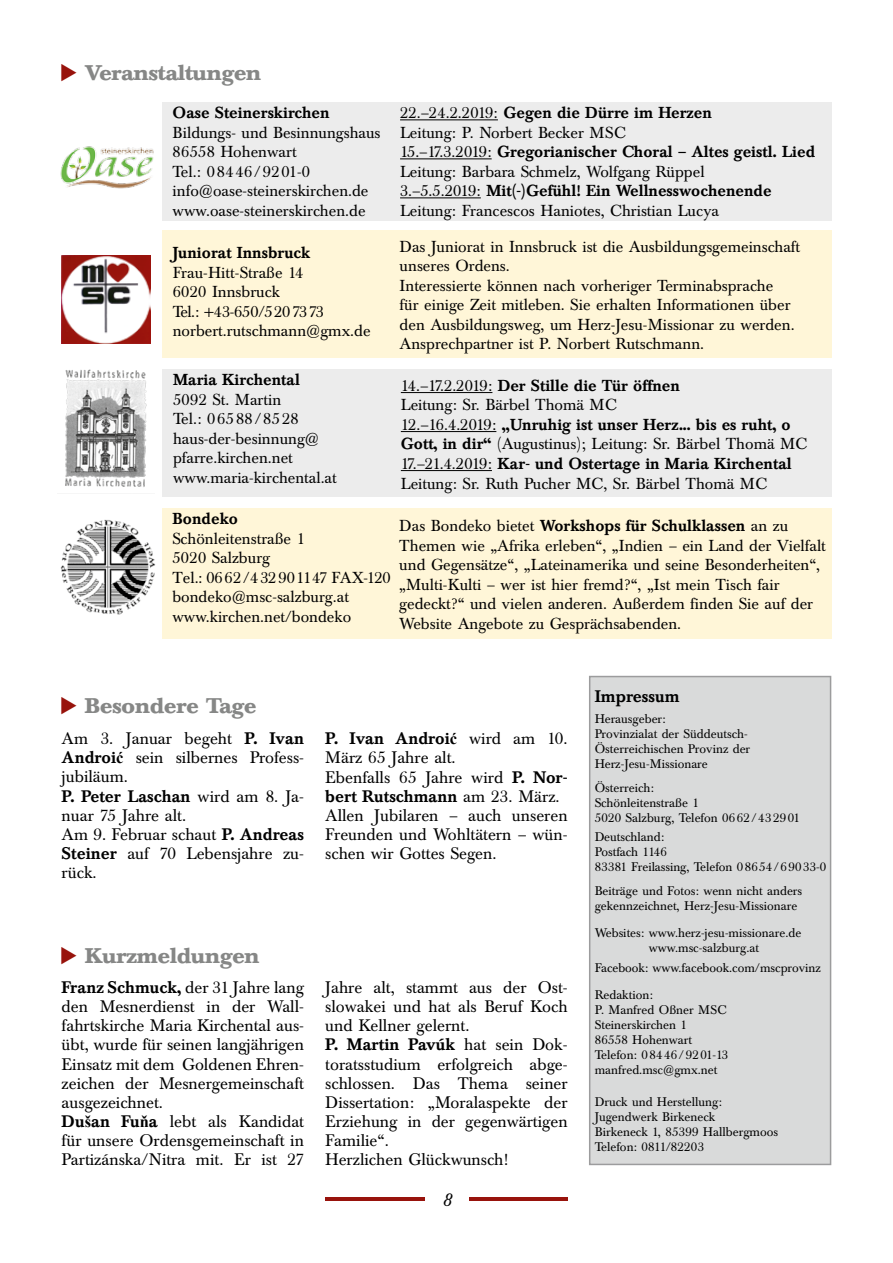
<style>
.page{position:relative;width:893px;height:1263px;background:#fff}
.page>*{position:absolute;margin:0;border:0;box-sizing:border-box;transform-origin:0 0}
.t1{font:700 21px "Baskerville BQ";color:#868786}
.t2{font:italic 18px "Baskerville BQ";color:#000}
.t3{font:16.5px/19.2px "Baskerville BQ";color:#000}
.t4{font:500 16.5px "Baskerville BQ";color:#000}
.t5{font:15.75px/19.5px "Baskerville BQ";color:#000}
.t6{font:500 15.75px "Baskerville BQ";color:#000}
.t7{font:12.3px/15px "Baskerville BQ";color:#000}
.s1{font-family:"Berthold Pi BQ";font-weight:400;color:#98130c}
.s2{font-weight:500}
.s3{font-family:"Times New Roman";font-weight:700}
</style>
<div class="page">
<hr style="left:325px;top:1197px;width:243px;height:3px;background:#98130c">
<div style="left:425px;top:1184px;width:43px;height:29px;background:#fff"></div>
<div style="left:162px;top:369px;width:669px;height:127px;background:#ececec"></div>
<img style="left:65px;top:369px;width:82px;height:118px">
<hr style="left:401px;top:392px;width:91px;height:1px;background:#000">
<hr style="left:401px;top:431px;width:95px;height:1px;background:#000">
<hr style="left:401px;top:470px;width:91px;height:1px;background:#000">
<div style="left:162px;top:102px;width:669px;height:118px;background:#ececec"></div>
<img style="left:60px;top:146px;width:94px;height:43px">
<div style="left:162px;top:231px;width:670px;height:127px;background:#fff6d8"></div>
<img style="left:62px;top:255px;width:89px;height:89px">
<hr style="left:400px;top:119px;width:98px;height:1px;background:#000">
<hr style="left:400px;top:158px;width:92px;height:1px;background:#000">
<hr style="left:400px;top:197px;width:81px;height:1px;background:#000">
<div style="left:590px;top:676px;width:241px;height:488px;background:#d9dada"></div>
<div style="left:589px;top:676px;width:242px;height:489px;border:2px solid #9c9c9d"></div>
<div style="left:162px;top:508px;width:669px;height:131px;background:#fff6d8"></div>
<img style="left:60px;top:519px;width:96px;height:96px">
<h1 class="t1" style="left:62px;top:59px;width:201px"><span class="s1">U</span> Veranstaltungen</h1>
<p class="t6" style="left:173px;top:104px;width:159px">Oase Steinerskirchen</p>
<p class="t5" style="left:173px;top:123px;width:209px">Bildungs- und Besinnungshaus<br>86558 Hohenwart<br>Tel.: 08446/9201-0 info@oase-steinerskirchen.de www.oase-steinerskirchen.de</p>
<p class="t6" style="left:173px;top:244px;width:139px">Juniorat Innsbruck</p>
<p class="t5" style="left:173px;top:263px;width:199px">Frau-Hitt-Straße 14<br>6020 Innsbruck<br>Tel.: +43-650/5207373 norbert.rutschmann@gmx.de</p>
<p class="t6" style="left:173px;top:371px;width:128px">Maria Kirchental</p>
<p class="t5" style="left:173px;top:390px;width:165px">5092 St. Martin<br>Tel.: 06588/8528 haus-der-besinnung@ pfarre.kirchen.net www.maria-kirchental.at</p>
<p class="t6" style="left:172px;top:509px;width:67px">Bondeko</p>
<p class="t5" style="left:172px;top:529px;width:220px">Schönleitenstraße 1<br>5020 Salzburg<br>Tel.: 0662/432901147 FAX-120 bondeko@msc-salzburg.at www.kirchen.net/bondeko</p>
<p class="t5" style="left:400px;top:104px;width:417px">22.–24.2.2019: <span class="s2">Gegen die Dürre im Herzen<br></span>Leitung: P. Norbert Becker MSC<br>15.–17.3.2019: <span class="s2">Gregorianischer Choral – Altes geistl. Lied </span>Leitung: Barbara Schmelz, Wolfgang Rüppel<br>3.–5.5.2019: <span class="s2">Mit(-)Gefühl! Ein Wellnesswochenende </span>Leitung: Francescos Haniotes, Christian Lucya</p>
<p class="t5" style="left:400px;top:237px;width:402px">Das Juniorat in Innsbruck ist die Ausbildungsgemeinschaft unseres Ordens.<br>Interessierte können nach vorheriger Terminabsprache<br>für einige Zeit mitleben. Sie erhalten Informationen über den Ausbildungsweg, um Herz-Jesu-Missionar zu werden.<br>Ansprechpartner ist P. Norbert Rutschmann.</p>
<p class="t5" style="left:401px;top:376px;width:408px">14.–17.2.2019: <span class="s2">Der Stille die Tür öffnen<br></span>Leitung: Sr. Bärbel Thomä MC<br>12.–16.4.2019: <span class="s2">„Unruhig ist unser Herz... bis es ruht, o Gott, in dir“</span> (Augustinus); Leitung: Sr. Bärbel Thomä MC 17.–21.4.2019: <span class="s2">Kar- und Ostertage in Maria Kirchental </span>Leitung: Sr. Ruth Pucher MC, Sr. Bärbel Thomä MC</p>
<p class="t5" style="left:399px;top:516px;width:428px">Das Bondeko bietet <span class="s2">Workshops für Schulklassen</span> an zu Themen wie „Afrika erleben“, „Indien – ein Land der Vielfalt und Gegensätze“, „Lateinamerika und seine Besonderheiten“, „Multi-Kulti – wer ist hier fremd?“, „Ist mein Tisch fair gedeckt?“ und vielen anderen. Außerdem finden Sie auf der Website Angebote zu Gesprächsabenden.</p>
<h1 class="t1" style="left:62px;top:693px;width:196px"><span class="s1">U</span> Besondere Tage</h1>
<p class="t3" style="left:62px;top:729px;width:244px">Am 3. Januar begeht <span class="s2">P. Ivan<br>Androi</span><span class="s3">ć</span> sein silbernes Profess&shy;jubiläum.<br><span class="s2">P. Peter Laschan</span> wird am 8. Ja&shy;nuar 75 Jahre alt.<br>Am 9. Februar schaut <span class="s2">P. Andreas<br>Steiner</span> auf 70 Lebensjahre zu&shy;rück.</p>
<p class="t3" style="left:325px;top:729px;width:244px"><span class="s2">P. Ivan Androi</span><span class="s3">ć</span> wird am 10.<br>März 65 Jahre alt.<br>Ebenfalls 65 Jahre wird <span class="s2">P. Nor&shy;bert Rutschmann</span> am 23. März.<br>Allen Jubilaren – auch unseren<br>Freunden und Wohltätern – wün&shy;schen wir Gottes Segen.</p>
<h1 class="t1" style="left:62px;top:942px;width:199px"><span class="s1">U</span> Kurzmeldungen</h1>
<p class="t3" style="left:62px;top:978px;width:244px"><span class="s2">Franz Schmuck,</span> der 31 Jahre lang den Mesnerdienst in der Wall&shy;fahrtskirche Maria Kirchental aus&shy;übt, wurde für seinen langjährigen<br>Einsatz mit dem Goldenen Ehren&shy;zeichen der Mesnergemeinschaft ausgezeichnet.<br><span class="s2">Du</span><span class="s3">š</span><span class="s2">an Fu</span><span class="s3">ň</span><span class="s2">a</span> lebt als Kandidat für unsere Ordensgemeinschaft in<br>Partizánska/Nitra mit. Er ist 27</p>
<p class="t3" style="left:325px;top:978px;width:244px">Jahre alt, stammt aus der Ost&shy;slowakei und hat als Beruf Koch und Kellner gelernt.<br><span class="s2">P. Martin Pavúk</span> hat sein Dok&shy;toratsstudium erfolgreich abge&shy;schlossen. Das Thema seiner<br>Dissertation: „Moralaspekte der<br>Erziehung in der gegenwärtigen<br>Familie“.<br>Herzlichen Glückwunsch!</p>
<p class="t2" style="left:442px;top:1189px;width:11px">8</p>
<p class="t4" style="left:595px;top:687px;width:86px">Impressum</p>
<p class="t7" style="left:595px;top:712px;width:157px">Herausgeber:<br>Provinzialat der Süddeutsch-<br>Österreichischen Provinz der<br>Herz-Jesu-Missionare</p>
<p class="t7" style="left:595px;top:780px;width:207px">Österreich:<br>Schönleitenstraße 1<br>5020 Salzburg, Telefon 0662/432901</p>
<p class="t7" style="left:595px;top:830px;width:233px">Deutschland:<br>Postfach 1146<br>83381 Freilassing, Telefon 08654/69033-0</p>
<p class="t7" style="left:595px;top:883px;width:209px">Beiträge und Fotos: wenn nicht anders gekennzeichnet, Herz-Jesu-Missionare</p>
<p class="t7" style="left:649px;top:926px;width:154px;text-indent:-54px">Websites: www.herz-jesu-missionare.de www.msc-salzburg.at</p>
<p class="t7" style="left:595px;top:960px;width:228px">Facebook: www.facebook.com/mscprovinz</p>
<p class="t7" style="left:595px;top:988px;width:135px">Redaktion:<br>P. Manfred Oßner MSC<br>Steinerskirchen 1<br>86558 Hohenwart<br>Telefon: 08446/9201-13 manfred.msc@gmx.net</p>
<p class="t7" style="left:595px;top:1095px;width:185px">Druck und Herstellung:<br>Jugendwerk Birkeneck<br>Birkeneck 1, 85399 Hallbergmoos<br>Telefon: 0811/82203</p>
</div>
